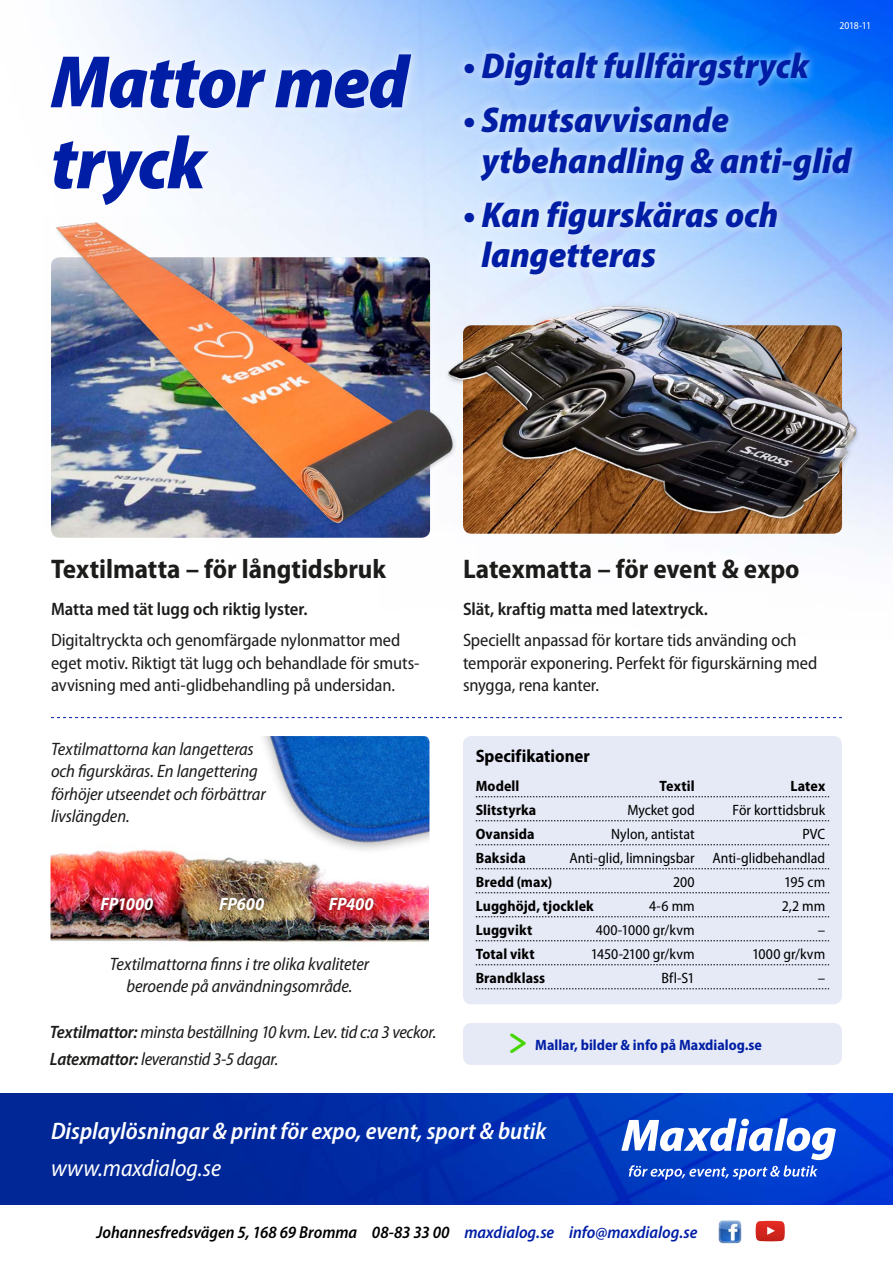
<style>
.page{position:relative;width:893px;height:1263px;background:#fff}
.page>*{position:absolute;margin:0;border:0;box-sizing:border-box;transform-origin:0 0}
.t1{font:italic 900 semi-condensed 75px/81px "Myriad Pro";letter-spacing:-.015em;color:#001ea5}
.t2{font:italic 900 semi-condensed 36px/40.5px "Myriad Pro";letter-spacing:.005em;color:#001ea5}
.t3{font:700 semi-condensed 27px "Myriad Pro";color:#1c1c1b}
.t4{font:italic 600 semi-condensed 24px "Myriad Pro";color:#fff}
.t5{font:italic semi-condensed 24px "Myriad Pro";color:#fff}
.t6{font:italic semi-condensed 18px/22.5px "Myriad Pro";letter-spacing:-.01em;color:#1c1c1b}
.t7{font:semi-condensed 18px/22.5px "Myriad Pro";letter-spacing:-.01em;color:#1c1c1b}
.t8{font:600 semi-condensed 18px "Myriad Pro";letter-spacing:-.005em;color:#1c1c1b}
.t9{font:italic 700 semi-condensed 18px "Myriad Pro";letter-spacing:-.005em;color:#fff}
.t10{font:700 semi-condensed 18px "Myriad Pro";color:#000}
.t11{font:italic 600 semi-condensed 17.25px "Myriad Pro";color:#000}
.t12{font:semi-condensed 15px "Myriad Pro";color:#000}
.t13{font:700 semi-condensed 15px "Myriad Pro";letter-spacing:.005em;color:#000}
.t14{font:700 semi-condensed 15px "Myriad Pro";color:#001ea5}
.t15{font:semi-condensed 10.5px "Myriad Pro";letter-spacing:-.025em;color:#fff}
.s1{font-weight:600}
.s2{font-family:"OCRA";font-weight:400;font-stretch:normal;font-size:28.5px;color:#45d600}
.s3{color:#001ea5}
</style>
<div class="page">
<img style="left:88px;top:0;width:805px;height:547px">
<img style="left:0;top:1094px;width:893px;height:110px">
<svg style="left:621px;top:1118px;width:215px;height:61px"></svg>
<img style="left:718px;top:1220px;width:23px;height:23px">
<svg style="left:756px;top:1221px;width:29px;height:20px"></svg>
<svg style="left:51px;top:717px;width:791px;height:1px"></svg>
<div style="left:42px;top:44px;width:378px;height:170px;background:#fff;opacity:.75"></div>
<img style="left:51px;top:530px;width:379px;height:8px">
<img style="left:51px;top:218px;width:412px;height:312px">
<img style="left:51px;top:849px;width:378px;height:93px">
<div style="left:97px;top:892px;width:61px;height:22px;background:#000;opacity:.45"></div>
<div style="left:215px;top:892px;width:54px;height:22px;background:#000;opacity:.45"></div>
<div style="left:325px;top:892px;width:53px;height:22px;background:#000;opacity:.45"></div>
<div style="left:463px;top:1023px;width:379px;height:42px;background:#e6e9f6;border-radius:9px"></div>
<div style="left:463px;top:736px;width:379px;height:268px;background:#e6e9f6;border-radius:9px"></div>
<svg style="left:476px;top:796px;width:353px;height:1px"></svg>
<svg style="left:476px;top:820px;width:353px;height:1px"></svg>
<svg style="left:476px;top:844px;width:353px;height:1px"></svg>
<svg style="left:476px;top:868px;width:353px;height:1px"></svg>
<svg style="left:476px;top:892px;width:353px;height:1px"></svg>
<svg style="left:476px;top:916px;width:353px;height:1px"></svg>
<svg style="left:476px;top:940px;width:353px;height:1px"></svg>
<svg style="left:476px;top:964px;width:353px;height:1px"></svg>
<svg style="left:476px;top:988px;width:353px;height:1px"></svg>
<div style="left:455px;top:43px;width:406px;height:241px;background:#fff;opacity:.75"></div>
<img style="left:463px;top:525px;width:379px;height:9px">
<img style="left:174px;top:736px;width:255px;height:128px">
<img style="left:439px;top:281px;width:433px;height:244px">
<h1 class="t1" style="left:51px;top:43px;width:359px">Mattor med tryck</h1>
<p class="t15" style="left:839px;top:20px;width:33px">2018-11</p>
<h2 class="t2" style="left:463px;top:46px;width:348px">• Digitalt fullfärgstryck</h2>
<h2 class="t2" style="left:481px;top:100px;width:371px;text-indent:-18px">• Smutsavvisande ytbehandling &amp; anti-glid</h2>
<h2 class="t2" style="left:481px;top:195px;width:298px;text-indent:-18px">• Kan figurskäras och langetteras</h2>
<h3 class="t3" style="left:51px;top:554px;width:337px">Textilmatta – för långtidsbruk</h3>
<p class="t8" style="left:51px;top:599px;width:258px">Matta med tät lugg och riktig lyster.</p>
<p class="t7" style="left:51px;top:629px;width:370px">Digitaltryckta och genomfärgade nylonmattor med eget motiv. Riktigt tät lugg och behandlade för smuts&shy;avvisning med anti-glidbehandling på undersidan.</p>
<p class="t6" style="left:51px;top:738px;width:216px">Textilmattorna kan langetteras och figurskäras. En langettering förhöjer utseendet och förbättrar livslängden.</p>
<p class="t9" style="left:100px;top:894px;width:55px">FP1000</p>
<p class="t9" style="left:219px;top:894px;width:47px">FP600</p>
<p class="t9" style="left:329px;top:894px;width:46px">FP400</p>
<p class="t6" style="left:110px;top:953px;width:261px;text-align:center">Textilmattorna finns i tre olika kvaliteter beroende på användningsområde.</p>
<p class="t6" style="left:50px;top:1019px;width:388px;line-height:26.7px"><span class="s1">Textilmattor:</span> minsta beställning 10 kvm. Lev. tid c:a 3 veckor.<br><span class="s1">Latexmattor:</span> leveranstid 3-5 dagar.</p>
<h3 class="t3" style="left:463px;top:554px;width:338px">Latexmatta – för event &amp; expo</h3>
<p class="t8" style="left:463px;top:599px;width:246px">Slät, kraftig matta med latextryck.</p>
<p class="t7" style="left:463px;top:629px;width:356px">Speciellt anpassad för kortare tids använding och temporär exponering. Perfekt för figurskärning med snygga, rena kanter.</p>
<p class="t10" style="left:476px;top:746px;width:116px">Specifikationer</p>
<p class="t13" style="left:476px;top:777px;width:45px">Modell</p>
<p class="t13" style="left:659px;top:777px;width:37px">Textil</p>
<p class="t13" style="left:790px;top:777px;width:36px">Latex</p>
<p class="t13" style="left:476px;top:801px;width:62px">Slitstyrka</p>
<p class="t12" style="left:627px;top:801px;width:69px">Mycket god</p>
<p class="t12" style="left:732px;top:801px;width:94px">För korttidsbruk</p>
<p class="t13" style="left:476px;top:825px;width:61px">Ovansida</p>
<p class="t12" style="left:611px;top:825px;width:85px">Nylon, antistat</p>
<p class="t12" style="left:803px;top:825px;width:24px">PVC</p>
<p class="t13" style="left:476px;top:849px;width:52px">Baksida</p>
<p class="t12" style="left:569px;top:849px;width:257px">Anti-glid, limningsbar Anti-glidbehandlad</p>
<p class="t13" style="left:476px;top:873px;width:78px">Bredd (max)</p>
<p class="t12" style="left:673px;top:873px;width:23px">200</p>
<p class="t12" style="left:784px;top:873px;width:42px">195 cm</p>
<p class="t13" style="left:476px;top:897px;width:120px">Lugghöjd, tjocklek</p>
<p class="t12" style="left:649px;top:897px;width:47px">4-6 mm</p>
<p class="t12" style="left:782px;top:897px;width:45px">2,2 mm</p>
<p class="t13" style="left:476px;top:921px;width:58px">Luggvikt</p>
<p class="t12" style="left:596px;top:921px;width:101px">400-1000 gr/kvm</p>
<p class="t12" style="left:818px;top:921px;width:9px">–</p>
<p class="t13" style="left:476px;top:945px;width:61px">Total vikt</p>
<p class="t12" style="left:591px;top:945px;width:105px">1450-2100 gr/kvm</p>
<p class="t12" style="left:752px;top:945px;width:75px">1000 gr/kvm</p>
<p class="t13" style="left:476px;top:969px;width:71px">Brandklass</p>
<p class="t12" style="left:662px;top:969px;width:35px">Bfl-S1</p>
<p class="t12" style="left:818px;top:969px;width:9px">–</p>
<p class="t14" style="left:508px;top:1036px;width:255px"><span class="s2">&gt;</span> Mallar, bilder &amp; info på Maxdialog.se</p>
<h3 class="t4" style="left:51px;top:1117px;width:497px">Displaylösningar &amp; print för expo, event, sport &amp; butik</h3>
<h3 class="t5" style="left:51px;top:1155px;width:172px">www.maxdialog.se</h3>
<p class="t11" style="left:97px;top:1222px;width:602px">Johannesfredsvägen 5, 168 69 Bromma 08-83 33 00 <span class="s3">maxdialog.se info@maxdialog.se</span></p>
</div>
